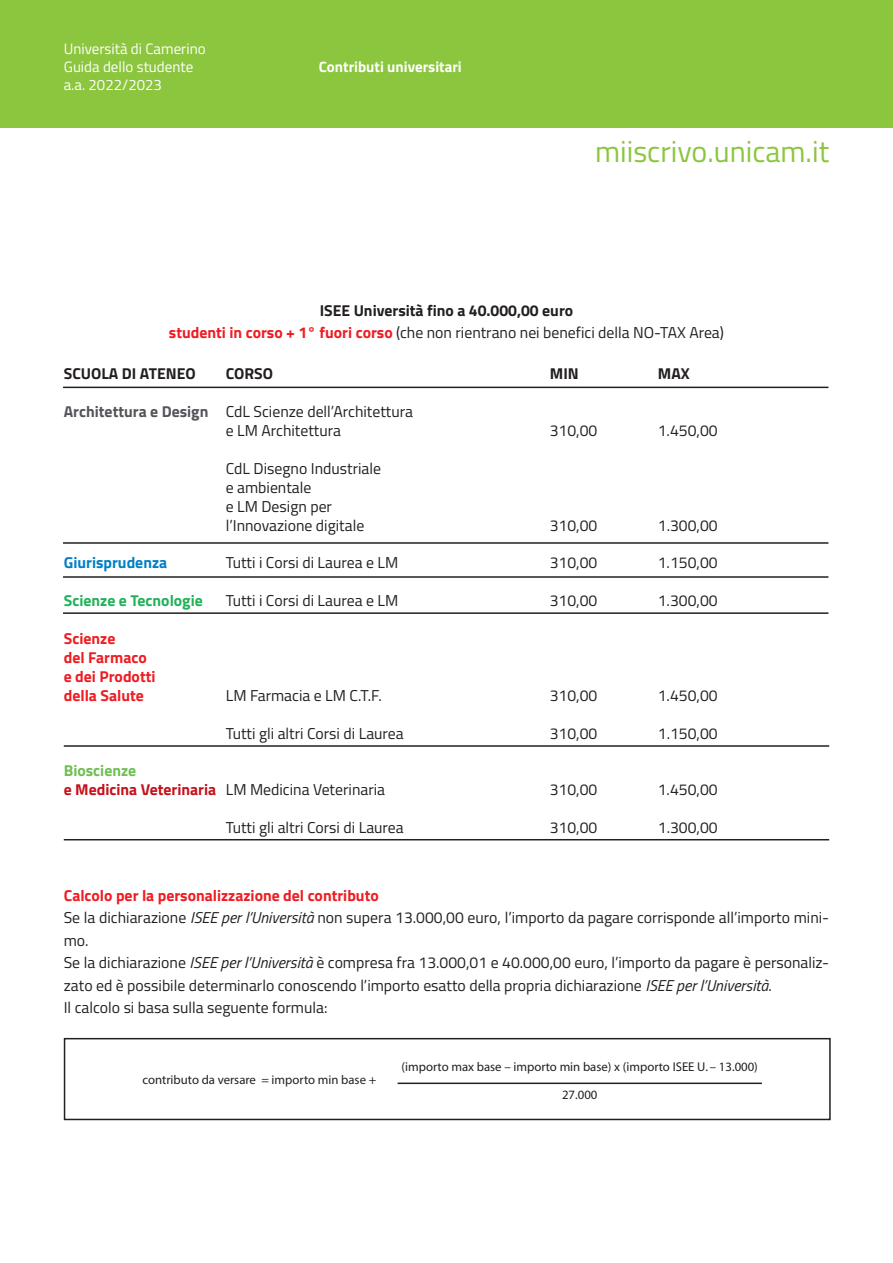
<style>
.page{position:relative;width:893px;height:1263px;background:#fff}
.page>*{position:absolute;margin:0;border:0;box-sizing:border-box;transform-origin:0 0}
.t1{font:30px "Titillium Web";color:#8bc63e}
.t2{font:15.75px/22.5px "Titillium Web";color:#231f20}
.t3{font:700 15.75px "Titillium Web";color:#ee1d23}
.t4{font:700 15.75px "Titillium Web";color:#231f20}
.t5{font:700 15.75px "Titillium Web";color:#21b259}
.t6{font:700 15.75px "Titillium Web";color:#0080c5}
.t7{font:700 15.75px "Titillium Web";color:#6fbf54}
.t8{font:15px "Titillium Web";color:#fff}
.t9{font:700 15px "Titillium Web";color:#fff}
.t10{font:12.75px "Myriad";color:#231f20}
.t11{font:12.75px "Myriad Pro";color:#231f20}
.s1{font-weight:700;color:#ee1d23}
.s2{font-weight:700;color:#54555a}
.s3{font-weight:700;color:#c4121a}
.s4{font-style:italic}
</style>
<div class="page">
<div style="left:0;top:0;width:893px;height:128px;background:#8bc63e"></div>
<hr style="left:63px;top:387px;width:765px;height:1px;background:#231f20">
<hr style="left:63px;top:542px;width:765px;height:2px;background:#231f20">
<hr style="left:63px;top:576px;width:765px;height:2px;background:#231f20">
<hr style="left:63px;top:612px;width:765px;height:2px;background:#231f20">
<hr style="left:64px;top:745px;width:765px;height:2px;background:#231f20">
<hr style="left:64px;top:839px;width:765px;height:1px;background:#231f20">
<div style="left:64px;top:1038px;width:767px;height:82px;border:2px solid #231f20"></div>
<hr style="left:398px;top:1082px;width:364px;height:2px;background:#231f20">
<p class="t8" style="left:64px;top:38px;width:143px">Università di Camerino</p>
<p class="t8" style="left:64px;top:56px;width:131px">Guida dello studente</p>
<p class="t8" style="left:64px;top:74px;width:100px">a.a. 2022/2023</p>
<p class="t9" style="left:319px;top:56px;width:144px">Contributi universitari</p>
<p class="t1" style="left:595px;top:129px;width:236px">miiscrivo.unicam.it</p>
<p class="t4" style="left:320px;top:298px;width:255px">ISEE Università fino a 40.000,00 euro</p>
<p class="t2" style="left:169px;top:320px;width:557px"><span class="s1">studenti in corso + 1° fuori corso</span> (che non rientrano nei benefici della NO-TAX Area)</p>
<p class="t4" style="left:64px;top:362px;width:133px">SCUOLA DI ATENEO</p>
<p class="t4" style="left:226px;top:362px;width:49px">CORSO</p>
<p class="t4" style="left:550px;top:362px;width:30px">MIN</p>
<p class="t4" style="left:658px;top:362px;width:33px">MAX</p>
<p class="t2" style="left:64px;top:400px;width:351px"><span class="s2">Architettura e Design</span> CdL Scienze dell’Architettura</p>
<p class="t2" style="left:226px;top:419px;width:117px">e LM Architettura</p>
<p class="t2" style="left:550px;top:419px;width:49px">310,00</p>
<p class="t2" style="left:658px;top:419px;width:61px">1.450,00</p>
<p class="t2" style="left:226px;top:456px;width:157px">CdL Disegno Industriale</p>
<p class="t2" style="left:226px;top:475px;width:87px">e ambientale</p>
<p class="t2" style="left:226px;top:494px;width:108px">e LM Design per</p>
<p class="t2" style="left:226px;top:513px;width:140px">l’Innovazione digitale</p>
<p class="t2" style="left:550px;top:513px;width:49px">310,00</p>
<p class="t2" style="left:658px;top:513px;width:61px">1.300,00</p>
<p class="t6" style="left:64px;top:551px;width:105px">Giurisprudenza</p>
<p class="t2" style="left:226px;top:551px;width:174px">Tutti i Corsi di Laurea e LM</p>
<p class="t2" style="left:550px;top:551px;width:49px">310,00</p>
<p class="t2" style="left:658px;top:551px;width:61px">1.150,00</p>
<p class="t5" style="left:64px;top:589px;width:141px">Scienze e Tecnologie</p>
<p class="t2" style="left:226px;top:589px;width:174px">Tutti i Corsi di Laurea e LM</p>
<p class="t2" style="left:550px;top:589px;width:49px">310,00</p>
<p class="t2" style="left:658px;top:589px;width:61px">1.300,00</p>
<p class="t3" style="left:64px;top:626px;width:53px">Scienze</p>
<p class="t3" style="left:64px;top:645px;width:85px">del Farmaco</p>
<p class="t3" style="left:64px;top:664px;width:93px">e dei Prodotti</p>
<p class="t3" style="left:64px;top:683px;width:82px">della Salute</p>
<p class="t2" style="left:226px;top:683px;width:157px">LM Farmacia e LM C.T.F.</p>
<p class="t2" style="left:550px;top:683px;width:49px">310,00</p>
<p class="t2" style="left:658px;top:683px;width:61px">1.450,00</p>
<p class="t2" style="left:226px;top:721px;width:179px">Tutti gli altri Corsi di Laurea</p>
<p class="t2" style="left:550px;top:721px;width:49px">310,00</p>
<p class="t2" style="left:658px;top:721px;width:61px">1.150,00</p>
<p class="t7" style="left:64px;top:759px;width:74px">Bioscienze</p>
<p class="t2" style="left:64px;top:778px;width:323px"><span class="s3">e Medicina Veterinaria</span> LM Medicina Veterinaria</p>
<p class="t2" style="left:550px;top:778px;width:49px">310,00</p>
<p class="t2" style="left:658px;top:778px;width:61px">1.450,00</p>
<p class="t2" style="left:226px;top:815px;width:179px">Tutti gli altri Corsi di Laurea</p>
<p class="t2" style="left:550px;top:815px;width:49px">310,00</p>
<p class="t2" style="left:658px;top:815px;width:61px">1.300,00</p>
<p class="t3" style="left:64px;top:883px;width:316px">Calcolo per la personalizzazione del contributo</p>
<p class="t2" style="left:64px;top:905px;width:767px">Se la dichiarazione <span class="s4">ISEE per l’Università</span> non supera 13.000,00 euro, l’importo da pagare corrisponde all’importo mini&shy;mo.</p>
<p class="t2" style="left:64px;top:950px;width:767px">Se la dichiarazione <span class="s4">ISEE per l’Università</span> è compresa fra 13.000,01 e 40.000,00 euro, l’importo da pagare è personaliz&shy;zato ed è possibile determinarlo conoscendo l’importo esatto della propria dichiarazione <span class="s4">ISEE per l’Università</span>.</p>
<p class="t2" style="left:64px;top:995px;width:265px">Il calcolo si basa sulla seguente formula:</p>
<p class="t11" style="left:142px;top:1072px;width:235px">contributo da versare = importo min base +</p>
<p class="t10" style="left:402px;top:1060px;width:358px">(importo max base – importo min base) x (importo ISEE U. – 13.000)</p>
<p class="t10" style="left:562px;top:1089px;width:37px">27.000</p>
</div>
